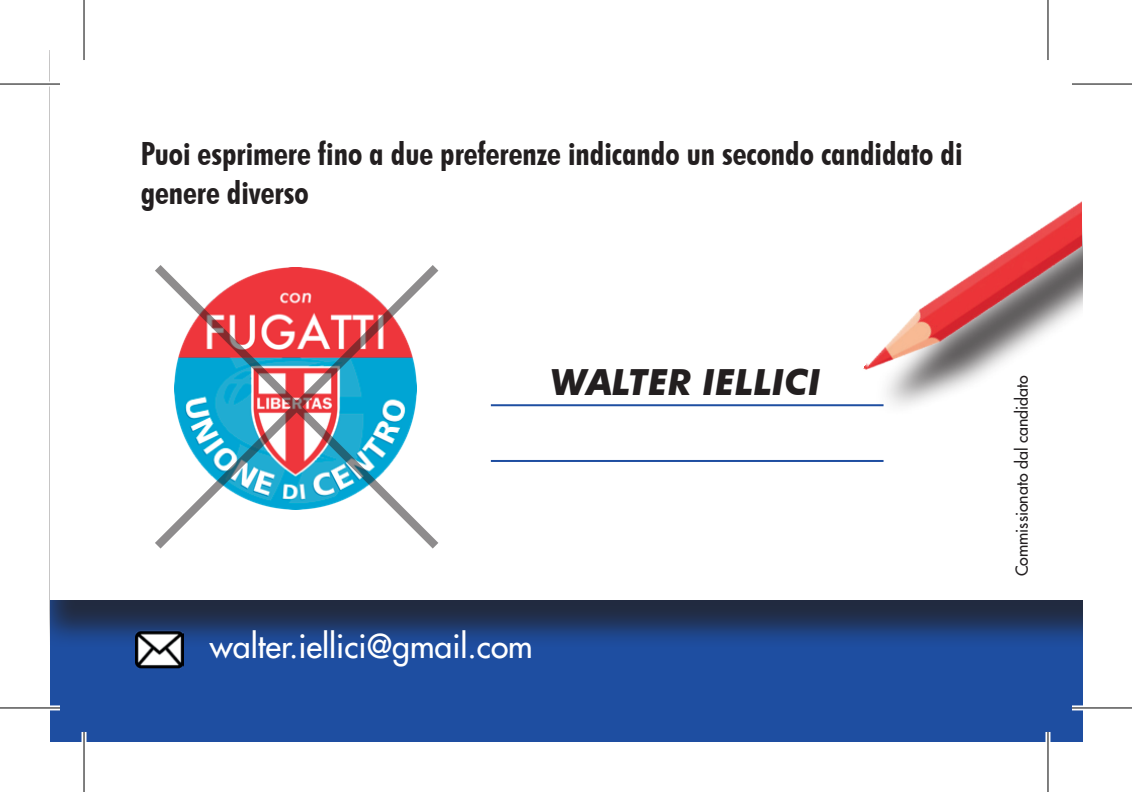
<style>
.page{position:relative;width:1132px;height:792px;background:#fff}
.page>*{position:absolute;margin:0;border:0;box-sizing:border-box;transform-origin:0 0}
.t1{font:italic 700 36px "Futura BT";color:#231f20}
.t2{font:700 condensed 32px/38.4px "Futura BT";color:#231f20}
.t3{font:32px "Futura";color:#fff}
.t4{font:16px "Futura";color:#231f20}
</style>
<div class="page">
<div style="left:50px;top:50px;width:1032px;height:692px;background:#1e4ea1"></div>
<div style="left:50px;top:50px;width:1032px;height:598px;background:#231f20;opacity:.75"></div>
<div style="left:50px;top:50px;width:1032px;height:549px;background:#fff"></div>
<hr style="left:491px;top:404px;width:392px;height:2px;background:#1e4ea1">
<hr style="left:491px;top:460px;width:392px;height:2px;background:#1e4ea1">
<img style="left:862px;top:201px;width:220px;height:206px">
<svg style="left:155px;top:265px;width:284px;height:284px"></svg>
<img style="left:135px;top:631px;width:48px;height:37px">
<svg style="left:0;top:705px;width:60px;height:5px"></svg>
<svg style="left:1072px;top:705px;width:60px;height:5px"></svg>
<hr style="left:82px;top:732px;width:4px;height:60px;background:#fff">
<svg style="left:1048px;top:0;width:1px;height:60px"></svg>
<svg style="left:1045px;top:732px;width:5px;height:60px"></svg>
<hr style="left:0;top:83px;width:60px;height:2px;background:#000">
<hr style="left:1072px;top:83px;width:60px;height:2px;background:#000">
<hr style="left:0;top:707px;width:60px;height:1px;background:#000">
<hr style="left:1072px;top:707px;width:60px;height:1px;background:#000">
<hr style="left:83px;top:0;width:2px;height:60px;background:#000">
<hr style="left:83px;top:732px;width:2px;height:60px;background:#000">
<hr style="left:1047px;top:0;width:1px;height:60px;background:#000">
<hr style="left:1047px;top:732px;width:1px;height:60px;background:#000">
<p class="t2" style="left:141px;top:134px;width:823px">Puoi esprimere fino a due preferenze indicando un secondo candidato di genere diverso</p>
<p class="t1" style="left:551px;top:360px;width:271px">WALTER IELLICI</p>
<p class="t3" style="left:210px;top:626px;width:324px">walter.iellici@gmail.com</p>
<p class="t4" style="left:1012px;top:576px;width:202px;rotate:-90deg">Commissionato dal candidato</p>
</div>
